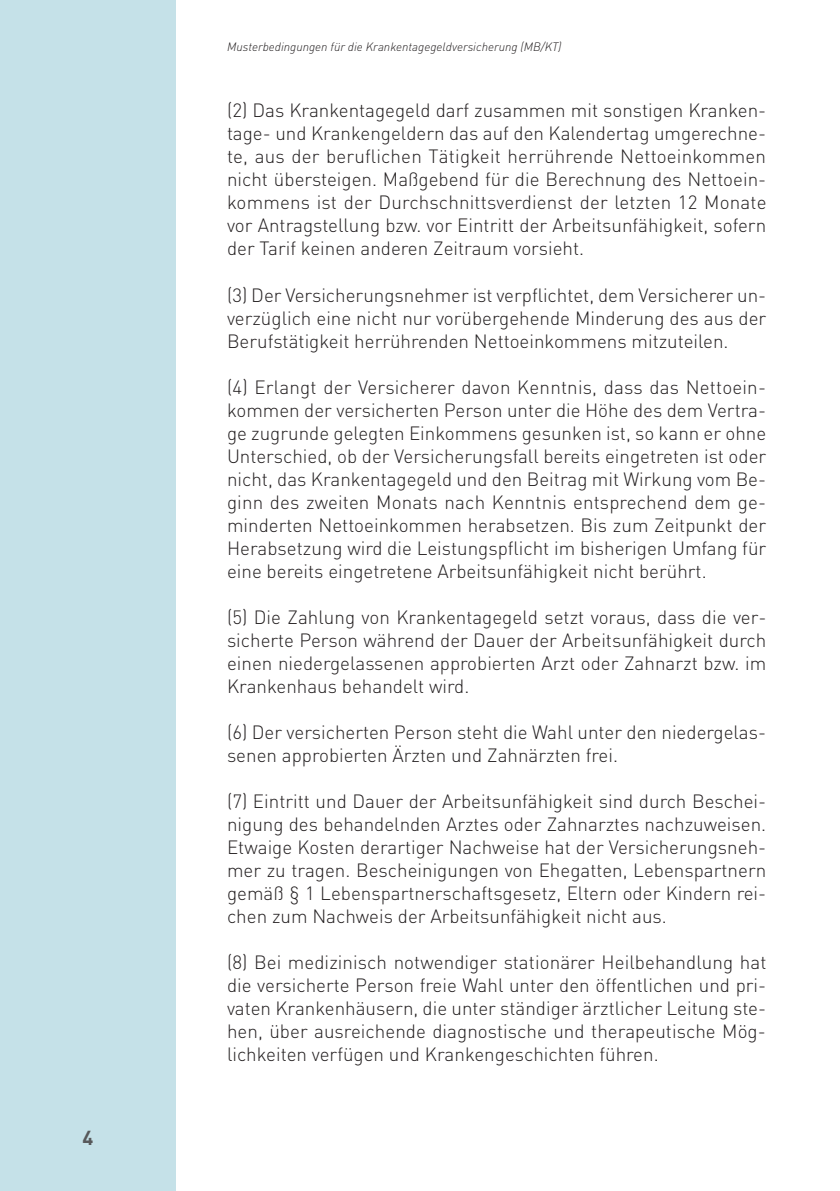
<style>
.page{position:relative;width:840px;height:1191px;background:#fff}
.page>*{position:absolute;margin:0;border:0;box-sizing:border-box;transform-origin:0 0}
.t1{font:700 20px "DIN";color:#57585a}
.t2{font:300 19px/23px "DIN";color:#231f20;text-align:justify}
.t3{font:italic 300 12px "DIN";color:#231f20}
</style>
<div class="page">
<div style="left:0;top:0;width:176px;height:1191px;background:#c5e1e8"></div>
<p class="t1" style="left:82px;top:1124px;width:12px">4</p>
<p class="t3" style="left:227px;top:39px;width:336px">Musterbedingungen für die Krankentagegeldversicherung (MB/KT)</p>
<p class="t2" style="left:227px;top:99px;width:540px">(2) Das Krankentagegeld darf zusammen mit sonstigen Kranken&shy;tage- und Krankengeldern das auf den Kalendertag umgerechne&shy;te, aus der beruflichen Tätigkeit herrührende Nettoeinkommen nicht übersteigen. Maßgebend für die Berechnung des Nettoein&shy;kommens ist der Durchschnittsverdienst der letzten 12 Monate vor Antragstellung bzw. vor Eintritt der Arbeitsunfähigkeit, sofern der Tarif keinen anderen Zeitraum vorsieht.</p>
<p class="t2" style="left:227px;top:283px;width:540px">(3) Der Versicherungsnehmer ist verpflichtet, dem Versicherer un&shy;verzüglich eine nicht nur vorübergehende Minderung des aus der Berufstätigkeit herrührenden Nettoeinkommens mitzuteilen.</p>
<p class="t2" style="left:227px;top:375px;width:540px">(4) Erlangt der Versicherer davon Kenntnis, dass das Nettoein&shy;kommen der versicherten Person unter die Höhe des dem Vertra&shy;ge zugrunde gelegten Einkommens gesunken ist, so kann er ohne Unterschied, ob der Versicherungsfall bereits eingetreten ist oder nicht, das Krankentagegeld und den Beitrag mit Wirkung vom Be&shy;ginn des zweiten Monats nach Kenntnis entsprechend dem ge&shy;minderten Nettoeinkommen herabsetzen. Bis zum Zeitpunkt der Herabsetzung wird die Leistungspflicht im bisherigen Umfang für eine bereits eingetretene Arbeitsunfähigkeit nicht berührt.</p>
<p class="t2" style="left:227px;top:605px;width:540px">(5) Die Zahlung von Krankentagegeld setzt voraus, dass die ver&shy;sicherte Person während der Dauer der Arbeitsunfähigkeit durch einen niedergelassenen approbierten Arzt oder Zahnarzt bzw. im Krankenhaus behandelt wird.</p>
<p class="t2" style="left:227px;top:720px;width:540px">(6) Der versicherten Person steht die Wahl unter den niedergelas&shy;senen approbierten Ärzten und Zahnärzten frei.</p>
<p class="t2" style="left:227px;top:789px;width:540px">(7) Eintritt und Dauer der Arbeitsunfähigkeit sind durch Beschei&shy;nigung des behandelnden Arztes oder Zahnarztes nachzuweisen.<br>Etwaige Kosten derartiger Nachweise hat der Versicherungsneh&shy;mer zu tragen. Bescheinigungen von Ehegatten, Lebenspartnern gemäß § 1 Lebenspartnerschaftsgesetz, Eltern oder Kindern rei&shy;chen zum Nachweis der Arbeitsunfähigkeit nicht aus.</p>
<p class="t2" style="left:227px;top:950px;width:540px">(8) Bei medizinisch notwendiger stationärer Heilbehandlung hat die versicherte Person freie Wahl unter den öffentlichen und pri&shy;vaten Krankenhäusern, die unter ständiger ärztlicher Leitung ste&shy;hen, über ausreichende diagnostische und therapeutische Mög&shy;lichkeiten verfügen und Krankengeschichten führen.</p>
</div>
